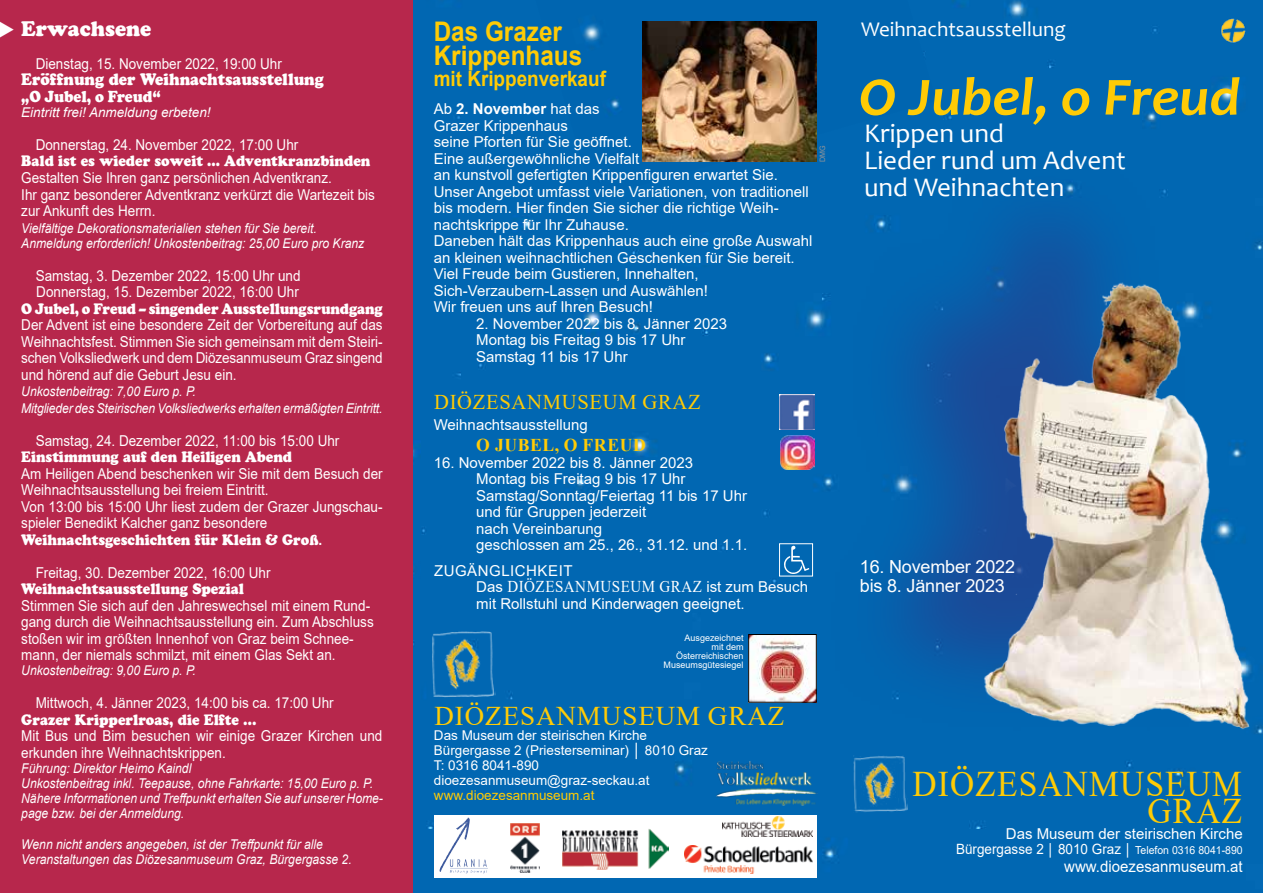
<style>
.page{position:relative;width:1263px;height:893px;background:#fff}
.page>*{position:absolute;margin:0;border:0;box-sizing:border-box;transform-origin:0 0}
.t1{font:italic 700 54.15px "Candara";color:#ffcb05;scale:1.05 1}
.t2{font:36px/27px "Times New Roman";letter-spacing:.035em;color:#ffcb05;text-align:right;scale:.93 1}
.t3{font:27px/27px "Candara";color:#fff}
.t4{font:700 27px/24px "Arial";color:#ffcb05;scale:.9 1}
.t5{font:27px "Times New Roman";letter-spacing:.035em;color:#ffcb05}
.t6{font:21px "Candara";color:#fff}
.t7{font:21px "Times New Roman";letter-spacing:.035em;color:#ffcb05}
.t8{font:700 21px "Arial";color:#ffcb05;scale:.9 1}
.t9{font:21px "Cooper Black Std";color:#fff;scale:.95 1}
.t10{font:18px/19.5px "Arial";letter-spacing:-.01em;color:#fff}
.t11{font:700 18px "Times New Roman";letter-spacing:.035em;color:#ffcb05}
.t12{font:16.5px "Cooper Black Std";color:#fff;scale:.9 1}
.t13{font:16.5px "Times New Roman";letter-spacing:.035em;color:#fff;scale:.91 1}
.t14{font:900 16.5px "Cooper";color:#fff;scale:.9 1}
.t15{font:15.75px "Arial";color:#fff;scale:.95 1}
.t16{font:15px/16.5px "Arial";color:#fff;scale:.9 1}
.t17{font:15px/16.5px "Arial";color:#fff}
.t18{font:15px "Cooper Black Std";color:#fff;scale:.9 1}
.t19{font:14.1px "Arial";color:#fff;scale:.95 1}
.t20{font:italic 13.5px/15px "Arial";color:#fff;scale:.9 1}
.t21{font:13.5px/15px "Arial";color:#fff}
.t22{font:italic 13.5px "Arial";color:#fff}
.t23{font:13.5px "Arial";color:#ffcb05}
.t24{font:9px/9px "Arial";color:#fff;text-align:right}
.t25{font:7.5px "Arial";color:#939598;scale:.95 1}
.s1{font-family:"Arial";font-weight:700}
.s2{font-weight:700}
.s3{font-family:"Arial";font-size:15px}
.s4{font-size:12px}
.s5{font-size:10.95px}
</style>
<div class="page">
<div style="left:421px;top:0;width:204px;height:893px;background:#0167b2"></div>
<div style="left:625px;top:0;width:638px;height:893px;background:#0167b2"></div>
<div style="left:519px;top:0;width:417px;height:199px;background:#0065b0"></div>
<img style="left:412px;top:0;width:9px;height:893px">
<img style="left:854px;top:755px;width:53px;height:57px">
<div style="left:0;top:0;width:412px;height:893px;background:#b7274c"></div>
<img style="left:786px;top:546px;width:23px;height:25px">
<div style="left:779px;top:543px;width:34px;height:33px;border:1px solid #fff"></div>
<img style="left:779px;top:395px;width:35px;height:34px">
<div style="left:434px;top:815px;width:382px;height:63px;background:#fff"></div>
<img style="left:511px;top:824px;width:28px;height:49px">
<img style="left:684px;top:846px;width:128px;height:28px">
<img style="left:563px;top:829px;width:106px;height:41px">
<img style="left:439px;top:819px;width:28px;height:53px">
<img style="left:750px;top:636px;width:65px;height:65px">
<div style="left:748px;top:634px;width:69px;height:69px;border:1px solid #000"></div>
<img style="left:723px;top:816px;width:89px;height:20px">
<img style="left:643px;top:21px;width:174px;height:141px">
<img style="left:780px;top:436px;width:34px;height:34px">
<img style="left:1211px;top:9px;width:43px;height:43px">
<div style="left:831px;top:154px;width:395px;height:577px;background:#0166b1"></div>
<img style="left:941px;top:223px;width:322px;height:515px">
<img style="left:716px;top:758px;width:101px;height:49px">
<img style="left:431px;top:630px;width:65px;height:69px">
<img style="left:676px;top:236px;width:48px;height:28px">
<img style="left:487px;top:468px;width:48px;height:29px">
<h3 class="t9" style="left:-3px;top:16px;width:164px">◆ Erwachsene</h3>
<p class="t16" style="left:36px;top:55px;width:275px">Dienstag, 15. November 2022, 19:00 Uhr</p>
<p class="t12" style="left:21px;top:70px;width:338px">Eröffnung der Weihnachtsausstellung</p>
<p class="t14" style="left:21px;top:87px;width:157px">„O Jubel, o Freud“</p>
<p class="t22" style="left:21px;top:104px;width:191px">Eintritt frei! Anmeldung erbeten!</p>
<p class="t16" style="left:36px;top:136px;width:293px">Donnerstag, 24. November 2022, 17:00 Uhr</p>
<p class="t18" style="left:21px;top:152px;width:389px">Bald ist es wieder soweit ... Adventkranzbinden</p>
<p class="t16" style="left:21px;top:169px;width:394px">Gestalten Sie Ihren ganz persönlichen Adventkranz.<br>Ihr ganz besonderer Adventkranz verkürzt die Wartezeit bis zur Ankunft des Herrn.</p>
<p class="t20" style="left:21px;top:220px;width:383px">Vielfältige Dekorationsmaterialien stehen für Sie bereit.<br>Anmeldung erforderlich! Unkostenbeitrag: 25,00 Euro pro Kranz</p>
<p class="t16" style="left:36px;top:267px;width:296px">Samstag, 3. Dezember 2022, 15:00 Uhr und<br>Donnerstag, 15. Dezember 2022, 16:00 Uhr</p>
<p class="t18" style="left:21px;top:299px;width:403px">O Jubel, o Freud – singender Ausstellungsrundgang</p>
<p class="t16" style="left:21px;top:316px;width:403px;text-align:justify">Der Advent ist eine besondere Zeit der Vorbereitung auf das Weihnachtsfest. Stimmen Sie sich gemeinsam mit dem Steiri&shy;schen Volksliedwerk und dem Diözesanmuseum Graz singend und hörend auf die Geburt Jesu ein.</p>
<p class="t20" style="left:21px;top:383px;width:403px;line-height:16.5px">Unkostenbeitrag: 7,00 Euro p. P.<br>Mitglieder des Steirischen Volksliedwerks erhalten ermäßigten Eintritt.</p>
<p class="t16" style="left:36px;top:432px;width:339px">Samstag, 24. Dezember 2022, 11:00 bis 15:00 Uhr</p>
<p class="t18" style="left:21px;top:448px;width:302px">Einstimmung auf den Heiligen Abend</p>
<p class="t16" style="left:21px;top:465px;width:403px">Am Heiligen Abend beschenken wir Sie mit dem Besuch der Weihnachtsausstellung bei freiem Eintritt.<br>Von 13:00 bis 15:00 Uhr liest zudem der Grazer Jungschau&shy;spieler Benedikt Kalcher ganz besondere</p>
<p class="t18" style="left:21px;top:530px;width:336px">Weihnachtsgeschichten für Klein &amp; Groß<span class="s1">.</span></p>
<p class="t16" style="left:36px;top:564px;width:262px">Freitag, 30. Dezember 2022, 16:00 Uhr</p>
<p class="t18" style="left:21px;top:580px;width:249px">Weihnachtsausstellung Spezial</p>
<p class="t16" style="left:21px;top:597px;width:393px">Stimmen Sie sich auf den Jahreswechsel mit einem Rund&shy;gang durch die Weihnachtsausstellung ein. Zum Abschluss stoßen wir im größten Innenhof von Graz beim Schnee&shy;mann, der niemals schmilzt, mit einem Glas Sekt an.</p>
<p class="t20" style="left:21px;top:663px;width:196px">Unkostenbeitrag: 9,00 Euro p. P.</p>
<p class="t16" style="left:36px;top:694px;width:333px">Mittwoch, 4. Jänner 2023, 14:00 bis ca. 17:00 Uhr</p>
<p class="t18" style="left:21px;top:710px;width:263px">Grazer Kripperlroas, die Elfte …</p>
<p class="t16" style="left:21px;top:727px;width:403px">Mit Bus und Bim besuchen wir einige Grazer Kirchen und erkunden ihre Weihnachtskrippen.</p>
<p class="t20" style="left:21px;top:760px;width:403px">Führung: Direktor Heimo Kaindl<br>Unkostenbeitrag inkl. Teepause, ohne Fahrkarte: 15,00 Euro p. P.<br>Nähere Informationen und Treffpunkt erhalten Sie auf unserer Home&shy;page bzw. bei der Anmeldung.</p>
<p class="t20" style="left:21px;top:837px;width:369px">Wenn nicht anders angegeben, ist der Treffpunkt für alle<br>Veranstaltungen das Diözesanmuseum Graz, Bürgergasse 2.</p>
<h3 class="t4" style="left:434px;top:20px;width:167px">Das Grazer<br>Krippenhaus</h3>
<h3 class="t8" style="left:434px;top:64px;width:193px">mit Krippenverkauf</h3>
<p class="t17" style="left:434px;top:101px;width:380px">Ab <span class="s2">2. November</span> hat das<br>Grazer Krippenhaus<br>seine Pforten für Sie geöffnet.<br>Eine außergewöhnliche Vielfalt<br>an kunstvoll gefertigten Krippenfiguren erwartet Sie.<br>Unser Angebot umfasst viele Variationen, von traditionell bis modern. Hier finden Sie sicher die richtige Weih&shy;nachtskrippe für Ihr Zuhause.<br>Daneben hält das Krippenhaus auch eine große Auswahl an kleinen weihnachtlichen Geschenken für Sie bereit.<br>Viel Freude beim Gustieren, Innehalten, Sich-Verzaubern-Lassen und Auswählen!<br>Wir freuen uns auf Ihren Besuch!</p>
<p class="t17" style="left:476px;top:315px;width:252px">2. November 2022 bis 8. Jänner 2023<br>Montag bis Freitag 9 bis 17 Uhr<br>Samstag 11 bis 17 Uhr</p>
<p class="t25" style="left:817px;top:162px;width:19px;rotate:-90deg">DMG</p>
<h3 class="t7" style="left:434px;top:387px;width:268px">DIÖZESANMUSEUM GRAZ</h3>
<p class="t17" style="left:434px;top:417px;width:155px">Weihnachtsausstellung</p>
<p class="t11" style="left:476px;top:432px;width:171px">O JUBEL, O FREUD</p>
<p class="t17" style="left:476px;top:454px;width:273px;text-indent:-43px">16. November 2022 bis 8. Jänner 2023<br>Montag bis Freitag 9 bis 17 Uhr<br>Samstag/Sonntag/Feiertag 11 bis 17 Uhr und für Gruppen jederzeit<br>nach Vereinbarung<br>geschlossen am 25., 26., 31.12. und 1.1.</p>
<p class="t17" style="left:434px;top:562px;width:103px">Zugänglichkeit</p>
<p class="t13" style="left:476px;top:575px;width:366px"><span class="s3">Das</span> DIÖZESANMUSEUM GRAZ <span class="s3">ist zum Besuch</span></p>
<p class="t17" style="left:476px;top:595px;width:270px">mit Rollstuhl und Kinderwagen geeignet.</p>
<p class="t24" style="left:663px;top:633px;width:82px">Ausgezeichnet<br>mit dem<br>Österreichischen<br>Museumsgütesiegel</p>
<h3 class="t5" style="left:434px;top:697px;width:351px">DIÖZESANMUSEUM GRAZ</h3>
<p class="t21" style="left:434px;top:728px;width:276px">Das Museum der steirischen Kirche<br>Bürgergasse 2 (Priesterseminar) │ 8010 Graz<br>T: 0316 8041-890 dioezesanmuseum@graz-seckau.at</p>
<p class="t23" style="left:434px;top:786px;width:162px">www.dioezesanmuseum.at</p>
<h3 class="t6" style="left:861px;top:16px;width:206px">Weihnachtsausstellung</h3>
<h1 class="t1" style="left:859px;top:63px;width:364px">O Jubel, o Freud</h1>
<h3 class="t3" style="left:864px;top:119px;width:263px">Krippen und<br>Lieder rund um Advent und Weihnachten</h3>
<p class="t10" style="left:860px;top:556px;width:157px">16. November 2022 bis 8. Jänner 2023</p>
<h2 class="t2" style="left:912px;top:769px;width:356px">DIÖZESANMUSEUM<br>GRAZ</h2>
<p class="t17" style="left:1006px;top:826px;width:238px">Das Museum der steirischen Kirche</p>
<p class="t19" style="left:956px;top:840px;width:303px">Bürgergasse 2 <span class="s4">│</span> 8010 Graz <span class="s4">│</span> <span class="s5">Telefon 0316 8041-890</span></p>
<p class="t15" style="left:1064px;top:856px;width:189px">www.dioezesanmuseum.at</p>
</div>
